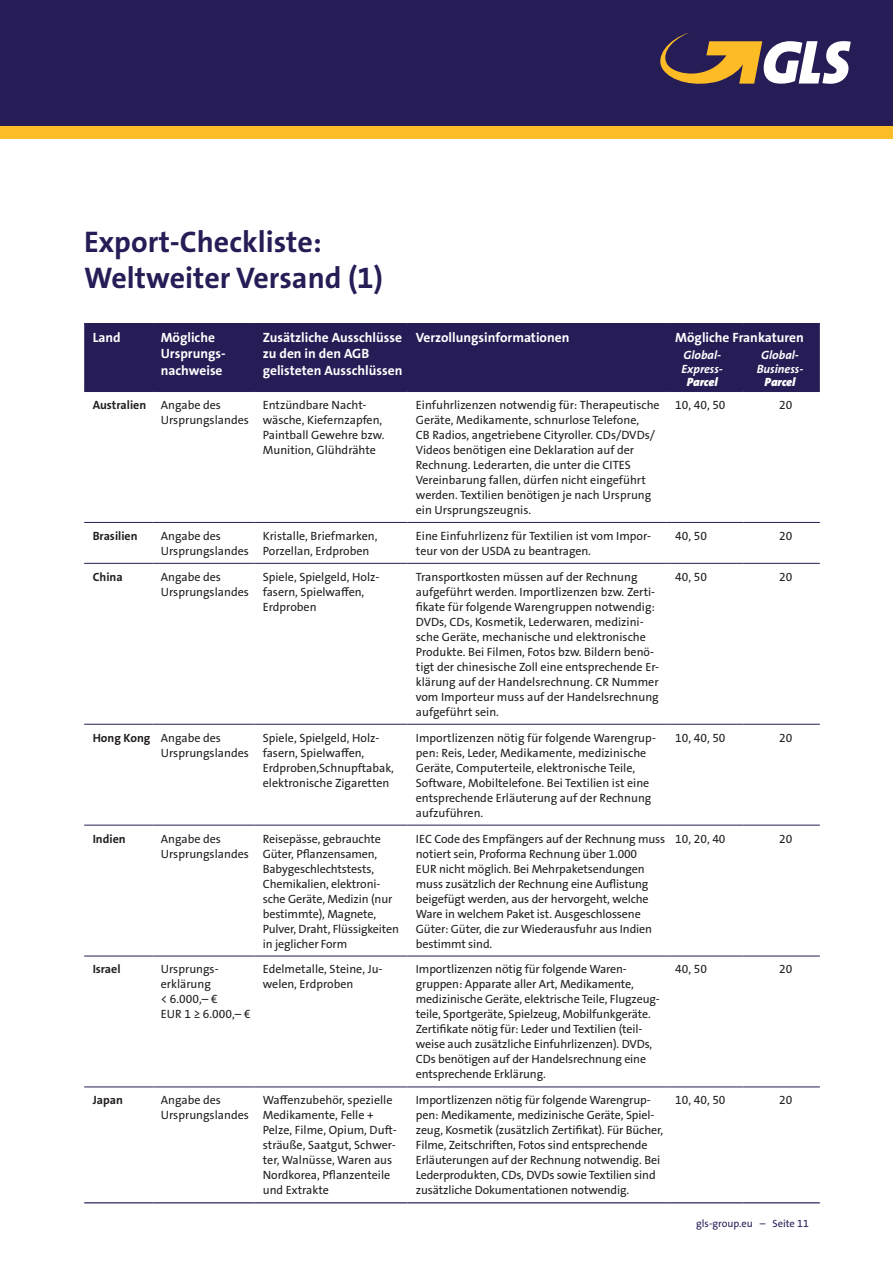
<style>
.page{position:relative;width:893px;height:1263px;background:#fff}
.page>*{position:absolute;margin:0;border:0;box-sizing:border-box;transform-origin:0 0}
.t1{font:700 30px/36px "The Sans GLS";color:#261d56}
.t2{font:700 13.5px/16.5px "The Sans GLS";color:#fff}
.t3{font:12px/15px "The Sans GLS";color:#231f20}
.t4{font:700 12px "The Sans GLS";color:#231f20}
.t5{font:italic 700 12px/13.5px "The Sans GLS";color:#fff}
.t6{font:italic 900 12px "The Sans GLS";color:#fff}
.t7{font:10.5px "The Sans GLS";color:#261d56}
.s1{font-weight:700}
</style>
<div class="page">
<div style="left:84px;top:324px;width:736px;height:67px;background:#261d56"></div>
<hr style="left:84px;top:323px;width:68px;height:1px;background:#261d56">
<hr style="left:152px;top:323px;width:102px;height:1px;background:#261d56">
<hr style="left:254px;top:323px;width:153px;height:1px;background:#261d56">
<hr style="left:407px;top:323px;width:260px;height:1px;background:#261d56">
<hr style="left:667px;top:323px;width:76px;height:1px;background:#261d56">
<hr style="left:743px;top:323px;width:77px;height:1px;background:#261d56">
<hr style="left:84px;top:391px;width:68px;height:1px;background:#261d56">
<hr style="left:152px;top:391px;width:102px;height:1px;background:#261d56">
<hr style="left:254px;top:391px;width:153px;height:1px;background:#261d56">
<hr style="left:407px;top:391px;width:260px;height:1px;background:#261d56">
<hr style="left:667px;top:391px;width:76px;height:1px;background:#261d56">
<hr style="left:743px;top:391px;width:77px;height:1px;background:#261d56">
<hr style="left:84px;top:522px;width:68px;height:1px;background:#261d56">
<hr style="left:152px;top:522px;width:102px;height:1px;background:#261d56">
<hr style="left:254px;top:522px;width:153px;height:1px;background:#261d56">
<hr style="left:407px;top:522px;width:260px;height:1px;background:#261d56">
<hr style="left:667px;top:522px;width:76px;height:1px;background:#261d56">
<hr style="left:743px;top:522px;width:77px;height:1px;background:#261d56">
<hr style="left:84px;top:563px;width:68px;height:1px;background:#261d56">
<hr style="left:152px;top:563px;width:102px;height:1px;background:#261d56">
<hr style="left:254px;top:563px;width:153px;height:1px;background:#261d56">
<hr style="left:407px;top:563px;width:260px;height:1px;background:#261d56">
<hr style="left:667px;top:563px;width:76px;height:1px;background:#261d56">
<hr style="left:743px;top:563px;width:77px;height:1px;background:#261d56">
<hr style="left:84px;top:724px;width:68px;height:1px;background:#261d56">
<hr style="left:152px;top:724px;width:102px;height:1px;background:#261d56">
<hr style="left:254px;top:724px;width:153px;height:1px;background:#261d56">
<hr style="left:407px;top:724px;width:260px;height:1px;background:#261d56">
<hr style="left:667px;top:724px;width:76px;height:1px;background:#261d56">
<hr style="left:743px;top:724px;width:77px;height:1px;background:#261d56">
<hr style="left:84px;top:825px;width:68px;height:1px;background:#261d56">
<hr style="left:152px;top:825px;width:102px;height:1px;background:#261d56">
<hr style="left:254px;top:825px;width:153px;height:1px;background:#261d56">
<hr style="left:407px;top:825px;width:260px;height:1px;background:#261d56">
<hr style="left:667px;top:825px;width:76px;height:1px;background:#261d56">
<hr style="left:743px;top:825px;width:77px;height:1px;background:#261d56">
<hr style="left:84px;top:956px;width:68px;height:1px;background:#261d56">
<hr style="left:152px;top:956px;width:102px;height:1px;background:#261d56">
<hr style="left:254px;top:956px;width:153px;height:1px;background:#261d56">
<hr style="left:407px;top:956px;width:260px;height:1px;background:#261d56">
<hr style="left:667px;top:956px;width:76px;height:1px;background:#261d56">
<hr style="left:743px;top:956px;width:77px;height:1px;background:#261d56">
<hr style="left:84px;top:1087px;width:68px;height:1px;background:#261d56">
<hr style="left:152px;top:1087px;width:102px;height:1px;background:#261d56">
<hr style="left:254px;top:1087px;width:153px;height:1px;background:#261d56">
<hr style="left:407px;top:1087px;width:260px;height:1px;background:#261d56">
<hr style="left:667px;top:1087px;width:76px;height:1px;background:#261d56">
<hr style="left:743px;top:1087px;width:77px;height:1px;background:#261d56">
<hr style="left:84px;top:1202px;width:68px;height:1px;background:#261d56">
<hr style="left:152px;top:1202px;width:102px;height:1px;background:#261d56">
<hr style="left:254px;top:1202px;width:153px;height:1px;background:#261d56">
<hr style="left:407px;top:1202px;width:260px;height:1px;background:#261d56">
<hr style="left:667px;top:1202px;width:76px;height:1px;background:#261d56">
<hr style="left:743px;top:1202px;width:77px;height:1px;background:#261d56">
<div style="left:0;top:0;width:893px;height:126px;background:#261d56"></div>
<div style="left:0;top:126px;width:893px;height:13px;background:#fdbd26"></div>
<svg style="left:660px;top:33px;width:191px;height:51px"></svg>
<h1 class="t1" style="left:84px;top:224px;width:300px">Export-Checkliste:<br>Weltweiter Versand (1)</h1>
<p class="t2" style="left:93px;top:329px;width:30px">Land</p>
<p class="t2" style="left:161px;top:329px;width:65px">Mögliche<br>Ursprungs&shy;nachweise</p>
<p class="t2" style="left:263px;top:329px;width:141px">Zusätzliche Ausschlüsse zu den in den AGB gelisteten Ausschlüssen</p>
<p class="t2" style="left:416px;top:329px;width:155px">Verzollungsinformationen</p>
<p class="t2" style="left:675px;top:329px;width:130px">Mögliche Frankaturen</p>
<p class="t3" style="left:161px;top:397px;width:90px;text-indent:-68px"><span class="s1">Australien</span> Angabe des<br>Ursprungslandes</p>
<p class="t3" style="left:263px;top:397px;width:123px">Entzündbare Nacht&shy;wäsche, Kiefernzapfen,<br>Paintball Gewehre bzw.<br>Munition, Glühdrähte</p>
<p class="t3" style="left:416px;top:397px;width:245px">Einfuhrlizenzen notwendig für: Therapeutische Geräte, Medikamente, schnurlose Telefone,<br>CB Radios, angetriebene Cityroller. CDs/DVDs/ Videos benötigen eine Deklaration auf der Rechnung. Lederarten, die unter die CITES Vereinbarung fallen, dürfen nicht eingeführt werden. Textilien benötigen je nach Ursprung ein Ursprungszeugnis.</p>
<p class="t3" style="left:675px;top:397px;width:52px">10, 40, 50</p>
<p class="t3" style="left:779px;top:397px;width:15px">20</p>
<p class="t4" style="left:93px;top:528px;width:46px">Brasilien</p>
<p class="t3" style="left:161px;top:528px;width:90px">Angabe des<br>Ursprungslandes</p>
<p class="t3" style="left:263px;top:528px;width:116px">Kristalle, Briefmarken,<br>Porzellan, Erdproben</p>
<p class="t3" style="left:416px;top:528px;width:237px">Eine Einfuhrlizenz für Textilien ist vom Impor&shy;teur von der USDA zu beantragen.</p>
<p class="t3" style="left:675px;top:528px;width:33px">40, 50</p>
<p class="t3" style="left:779px;top:528px;width:15px">20</p>
<p class="t4" style="left:93px;top:569px;width:31px">China</p>
<p class="t3" style="left:161px;top:569px;width:90px">Angabe des<br>Ursprungslandes</p>
<p class="t3" style="left:263px;top:569px;width:118px">Spiele, Spielgeld, Holz&shy;fasern, Spielwaffen,<br>Erdproben</p>
<p class="t3" style="left:416px;top:569px;width:245px">Transportkosten müssen auf der Rechnung aufgeführt werden. Importlizenzen bzw. Zerti&shy;fikate für folgende Warengruppen notwendig:<br>DVDs, CDs, Kosmetik, Lederwaren, medizini&shy;sche Geräte, mechanische und elektronische Produkte. Bei Filmen, Fotos bzw. Bildern benö&shy;tigt der chinesische Zoll eine entsprechende Er&shy;klärung auf der Handelsrechnung. CR Nummer vom Importeur muss auf der Handelsrechnung aufgeführt sein.</p>
<p class="t3" style="left:675px;top:569px;width:33px">40, 50</p>
<p class="t3" style="left:779px;top:569px;width:15px">20</p>
<p class="t3" style="left:161px;top:730px;width:90px;text-indent:-68px"><span class="s1">Hong Kong</span> Angabe des<br>Ursprungslandes</p>
<p class="t3" style="left:263px;top:730px;width:133px">Spiele, Spielgeld, Holz&shy;fasern, Spielwaffen,<br>Erdproben,Schnupftabak, elektronische Zigaretten</p>
<p class="t3" style="left:416px;top:730px;width:242px">Importlizenzen nötig für folgende Warengrup&shy;pen: Reis, Leder, Medikamente, medizinische Geräte, Computerteile, elektronische Teile, Software, Mobiltelefone. Bei Textilien ist eine entsprechende Erläuterung auf der Rechnung aufzuführen.</p>
<p class="t3" style="left:675px;top:730px;width:52px">10, 40, 50</p>
<p class="t3" style="left:779px;top:730px;width:15px">20</p>
<p class="t4" style="left:93px;top:831px;width:34px">Indien</p>
<p class="t3" style="left:161px;top:831px;width:90px">Angabe des<br>Ursprungslandes</p>
<p class="t3" style="left:263px;top:831px;width:138px">Reisepässe, gebrauchte<br>Güter, Pflanzensamen,<br>Babygeschlechtstests,<br>Chemikalien, elektroni&shy;sche Geräte, Medizin (nur bestimmte), Magnete,<br>Pulver, Draht, Flüssigkeiten in jeglicher Form</p>
<p class="t3" style="left:416px;top:831px;width:251px">IEC Code des Empfängers auf der Rechnung muss notiert sein, Proforma Rechnung über 1.000<br>EUR nicht möglich. Bei Mehrpaketsendungen muss zusätzlich der Rechnung eine Auflistung beigefügt werden, aus der hervorgeht, welche Ware in welchem Paket ist. Ausgeschlossene Güter: Güter, die zur Wiederausfuhr aus Indien bestimmt sind.</p>
<p class="t3" style="left:675px;top:831px;width:52px">10, 20, 40</p>
<p class="t3" style="left:779px;top:831px;width:15px">20</p>
<p class="t4" style="left:93px;top:962px;width:29px">Israel</p>
<p class="t3" style="left:161px;top:962px;width:91px">Ursprungs&shy;erklärung<br>&lt; 6.000,– €<br>EUR 1 ≥ 6.000,– €</p>
<p class="t3" style="left:263px;top:962px;width:121px">Edelmetalle, Steine, Ju&shy;welen, Erdproben</p>
<p class="t3" style="left:416px;top:962px;width:245px">Importlizenzen nötig für folgende Waren&shy;gruppen: Apparate aller Art, Medikamente, medizinische Geräte, elektrische Teile, Flugzeug&shy;teile, Sportgeräte, Spielzeug, Mobilfunkgeräte.<br>Zertifikate nötig für: Leder und Textilien (teil&shy;weise auch zusätzliche Einfuhrlizenzen). DVDs, CDs benötigen auf der Handelsrechnung eine entsprechende Erklärung.</p>
<p class="t3" style="left:675px;top:962px;width:33px">40, 50</p>
<p class="t3" style="left:779px;top:962px;width:15px">20</p>
<p class="t4" style="left:93px;top:1092px;width:32px">Japan</p>
<p class="t3" style="left:161px;top:1093px;width:90px">Angabe des<br>Ursprungslandes</p>
<p class="t3" style="left:263px;top:1093px;width:136px">Waffenzubehör, spezielle<br>Medikamente, Felle +<br>Pelze, Filme, Opium, Duft&shy;sträuße, Saatgut, Schwer&shy;ter, Walnüsse, Waren aus<br>Nordkorea, Pflanzenteile und Extrakte</p>
<p class="t3" style="left:416px;top:1093px;width:249px">Importlizenzen nötig für folgende Warengrup&shy;pen: Medikamente, medizinische Geräte, Spiel&shy;zeug, Kosmetik (zusätzlich Zertifikat). Für Bücher, Filme, Zeitschriften, Fotos sind entsprechende Erläuterungen auf der Rechnung notwendig. Bei Lederprodukten, CDs, DVDs sowie Textilien sind zusätzliche Dokumentationen notwendig.</p>
<p class="t3" style="left:675px;top:1093px;width:52px">10, 40, 50</p>
<p class="t3" style="left:779px;top:1093px;width:15px">20</p>
<p class="t7" style="left:696px;top:1216px;width:114px">gls-group.eu – Seite 11</p>
<p class="t5" style="left:682px;top:348px;width:43px">Global-<br>Express-</p>
<p class="t6" style="left:687px;top:374px;width:32px">Parcel</p>
<p class="t5" style="left:757px;top:348px;width:48px;text-align:center">Global-<br>Business-</p>
<p class="t6" style="left:765px;top:374px;width:32px">Parcel</p>
</div>
